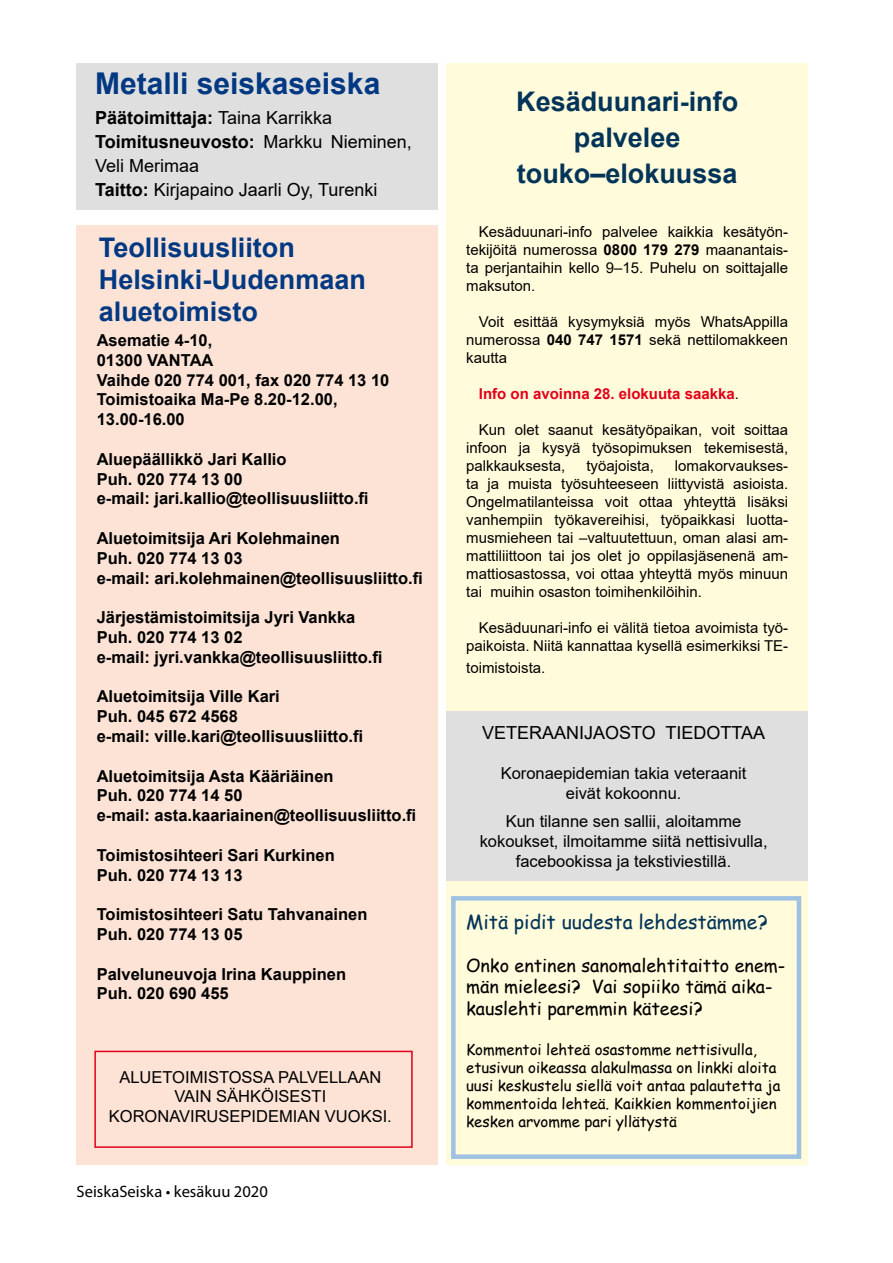
<style>
.page{position:relative;width:893px;height:1263px;background:#fff}
.page>*{position:absolute;margin:0;border:0;box-sizing:border-box;transform-origin:0 0}
.t1{font:700 30px "Arial";color:#003882}
.t2{font:700 27px/32.4px "Arial";color:#003882}
.t3{font:700 27px/36px "Arial";color:#023459;text-align:center}
.t4{font:19.5px "Comic Sans MS";color:#023459}
.t5{font:18px/24px "Arial";color:#000}
.t6{font:18px/21.6px "Comic Sans MS";color:#000}
.t7{font:700 16.5px/19.8px "Arial";color:#000}
.t8{font:16.5px/19.8px "Arial";color:#000;text-align:center}
.t9{font:16.5px "Myriad Pro";color:#000}
.t10{font:15px/18px "Arial";color:#000;text-align:justify}
.t11{font:15px/18px "Comic Sans MS";color:#000}
.t12{font:700 15px "Arial";color:#e2001a}
.s1{font-weight:700}
.s2{font-weight:400;color:#000}
</style>
<div class="page">
<div style="left:446px;top:64px;width:362px;height:1101px;background:#fffbdb"></div>
<div style="left:446px;top:711px;width:362px;height:169px;background:#dfdfe0"></div>
<div style="left:77px;top:225px;width:361px;height:940px;background:#fce3d6"></div>
<div style="left:76px;top:64px;width:361px;height:146px;background:#dfdfe0"></div>
<div style="left:94px;top:1051px;width:319px;height:97px;border:2px solid #e2001a"></div>
<div style="left:451px;top:896px;width:350px;height:263px;border:4px solid #9fc2e3"></div>
<h1 class="t1" style="left:95px;top:62px;width:287px">Metalli seiskaseiska</h1>
<p class="t5" style="left:95px;top:105px;width:318px"><span class="s1">Päätoimittaja:</span> Taina Karrikka<br><span class="s1">Toimitusneuvosto:</span> Markku Nieminen,<br>Veli Merimaa<br><span class="s1">Taitto:</span> Kirjapaino Jaarli Oy, Turenki</p>
<h2 class="t2" style="left:99px;top:231px;width:269px">Teollisuusliiton<br>Helsinki-Uudenmaan aluetoimisto</h2>
<p class="t7" style="left:97px;top:330px;width:294px">Asematie 4-10,<br>01300 VANTAA<br>Vaihde 020 774 001, fax 020 774 13 10<br>Toimistoaika Ma-Pe 8.20-12.00,<br>13.00-16.00</p>
<p class="t7" style="left:97px;top:449px;width:273px">Aluepäällikkö Jari Kallio<br>Puh. 020 774 13 00<br>e-mail: jari.kallio@teollisuusliitto.fi</p>
<p class="t7" style="left:97px;top:528px;width:328px">Aluetoimitsija Ari Kolehmainen<br>Puh. 020 774 13 03<br>e-mail: ari.kolehmainen@teollisuusliitto.fi</p>
<p class="t7" style="left:97px;top:608px;width:287px">Järjestämistoimitsija Jyri Vankka<br>Puh. 020 774 13 02<br>e-mail: jyri.vankka@teollisuusliitto.fi</p>
<p class="t7" style="left:97px;top:687px;width:268px">Aluetoimitsija Ville Kari<br>Puh. 045 672 4568<br>e-mail: ville.kari@teollisuusliitto.fi</p>
<p class="t7" style="left:97px;top:766px;width:321px">Aluetoimitsija Asta Kääriäinen<br>Puh. 020 774 14 50<br>e-mail: asta.kaariainen@teollisuusliitto.fi</p>
<p class="t7" style="left:97px;top:845px;width:240px">Toimistosihteeri Sari Kurkinen<br>Puh. 020 774 13 13</p>
<p class="t7" style="left:97px;top:905px;width:272px">Toimistosihteeri Satu Tahvanainen<br>Puh. 020 774 13 05</p>
<p class="t7" style="left:97px;top:964px;width:251px">Palveluneuvoja Irina Kauppinen<br>Puh. 020 690 455</p>
<p class="t8" style="left:109px;top:1067px;width:285px">ALUETOIMISTOSSA PALVELLAAN<br>VAIN SÄHKÖISESTI<br>KORONAVIRUSEPIDEMIAN VUOKSI.</p>
<p class="t9" style="left:77px;top:1181px;width:193px">SeiskaSeiska • kesäkuu 2020</p>
<h2 class="t3" style="left:516px;top:84px;width:224px">Kesäduunari-info palvelee touko–elokuussa</h2>
<p class="t10" style="left:466px;top:223px;width:324px;text-indent:13px">Kesäduunari-info palvelee kaikkia kesätyön&shy;tekijöitä numerossa <span class="s1">0800 179 279</span> maanantais&shy;ta perjantaihin kello 9–15. Puhelu on soittajalle maksuton.</p>
<p class="t10" style="left:466px;top:313px;width:324px;text-indent:13px">Voit esittää kysymyksiä myös WhatsAppilla numerossa <span class="s1">040 747 1571</span> sekä nettilomakkeen kautta</p>
<p class="t12" style="left:479px;top:383px;width:262px">Info on avoinna 28. elokuuta saakka<span class="s2">.</span></p>
<p class="t10" style="left:466px;top:421px;width:324px;text-indent:13px">Kun olet saanut kesätyöpaikan, voit soittaa infoon ja kysyä työsopimuksen tekemisestä, palkkauksesta,</p>
<p class="t10" style="left:586px;top:457px;width:69px">työajoista,</p>
<p class="t10" style="left:466px;top:457px;width:324px;text-indent:209px">lomakorvaukses&shy;ta ja muista työsuhteeseen liittyvistä asioista.<br>Ongelmatilanteissa voit ottaa yhteyttä lisäksi vanhempiin työkavereihisi, työpaikkasi luotta&shy;musmieheen tai –valtuutettuun, oman alasi am&shy;mattiliittoon tai jos olet jo oppilasjäsenenä am&shy;mattiosastossa, voi ottaa yhteyttä myös minuun tai muihin osaston toimihenkilöihin.</p>
<p class="t10" style="left:466px;top:619px;width:324px;text-align:right">Kesäduunari-info ei välitä tietoa avoimista työ&shy;paikoista. Niitä kannattaa kysellä esimerkiksi TE-</p>
<p class="t10" style="left:466px;top:658px;width:81px">toimistoista.</p>
<p class="t5" style="left:482px;top:721px;width:285px">VETERAANIJAOSTO TIEDOTTAA</p>
<p class="t8" style="left:501px;top:763px;width:247px">Koronaepidemian takia veteraanit eivät kokoonnu.</p>
<p class="t8" style="left:480px;top:812px;width:289px">Kun tilanne sen sallii, aloitamme kokoukset, ilmoitamme siitä nettisivulla, facebookissa ja tekstiviestillä.</p>
<h3 class="t4" style="left:466px;top:907px;width:303px">Mitä pidit uudesta lehdestämme?</h3>
<p class="t6" style="left:466px;top:954px;width:321px">Onko entinen sanomalehtitaitto enem&shy;män mieleesi? Vai sopiiko tämä aika&shy;kauslehti paremmin käteesi?</p>
<p class="t11" style="left:466px;top:1039px;width:316px">Kommentoi lehteä osastomme nettisivulla, etusivun oikeassa alakulmassa on linkki aloita uusi keskustelu siellä voit antaa palautetta ja kommentoida lehteä. Kaikkien kommentoijien kesken arvomme pari yllätystä</p>
</div>
